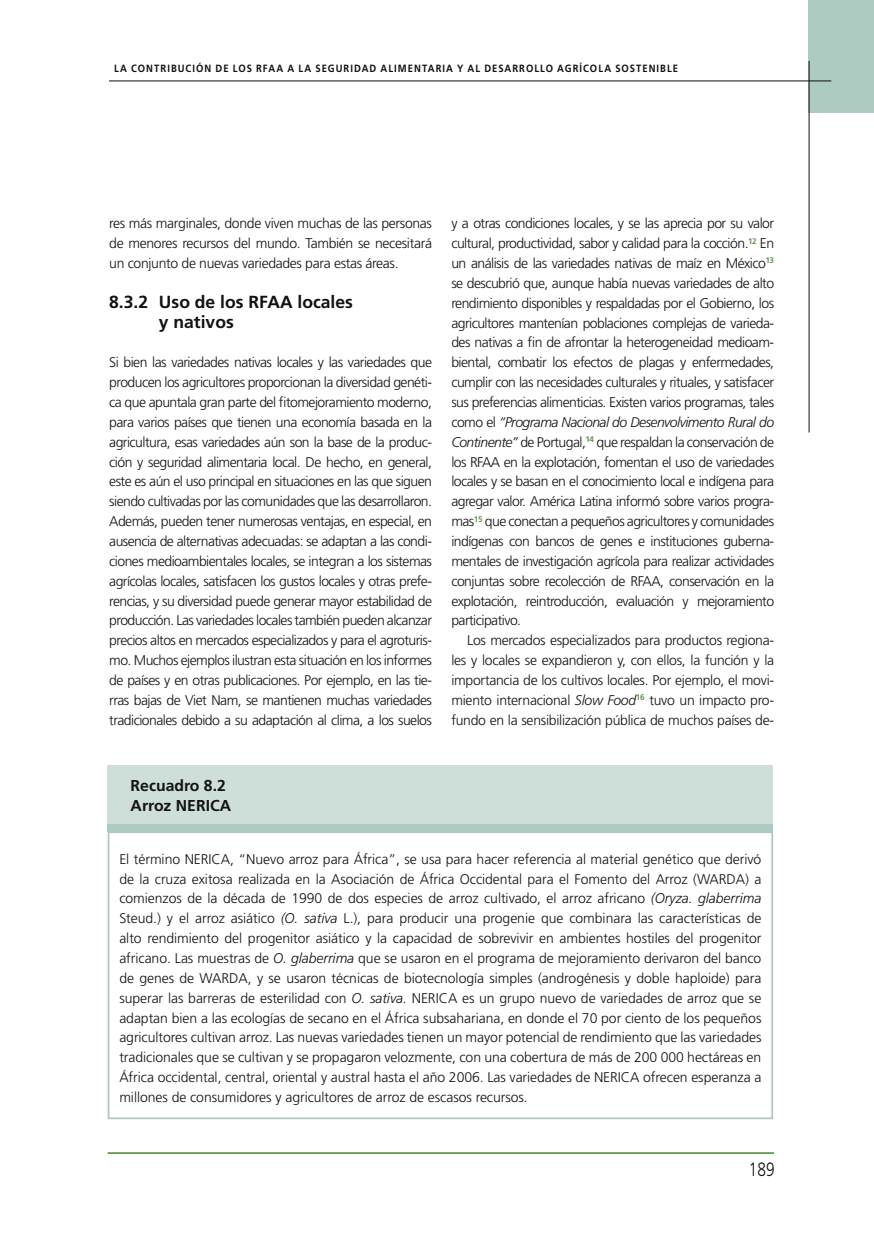
<style>
.page{position:relative;width:874px;height:1241px;background:#fff}
.page>*{position:absolute;margin:0;border:0;box-sizing:border-box;transform-origin:0 0}
.t1{font:300 19.25px "Frutiger LT Std";color:#121212;scale:.8 1}
.t2{font:700 17.5px/19.8px "Frutiger LT Std";color:#121212}
.t3{font:700 15.75px/19.2px "Frutiger LT Std";color:#121212}
.t4{font:300 14px/19.8px "Frutiger LT Std";letter-spacing:-.025em;color:#121212;text-align:justify}
.t5{font:700 10.5px "Frutiger LT Std";letter-spacing:.11em;color:#121212;scale:.9 1}
.s1{font-style:italic}
</style>
<div class="page">
<div style="left:808px;top:0;width:65px;height:113px;background:#adcac0"></div>
<hr style="left:109px;top:80px;width:721px;height:1px;background:#121212">
<hr style="left:808px;top:61px;width:1px;height:371px;background:#121212">
<hr style="left:108px;top:1151px;width:665px;height:2px;background:#63954c">
<div style="left:108px;top:765px;width:664px;height:61px;background:#cedfd9"></div>
<div style="left:108px;top:831px;width:664px;height:287px;border:2px solid #adcac0"></div>
<div style="left:108px;top:824px;width:664px;height:7px;background:#adcac0"></div>
<p class="t5" style="left:114px;top:62px;width:628px">LA CONTRIBUCIÓN DE LOS RFAA A LA SEGURIDAD ALIMENTARIA Y AL DESARROLLO AGRÍCOLA SOSTENIBLE</p>
<p class="t4" style="left:109px;top:214px;width:324px">res más marginales, donde viven muchas de las personas de menores recursos del mundo. También se necesitará un conjunto de nuevas variedades para estas áreas.</p>
<p class="t2" style="left:159px;top:292px;width:195px;text-indent:-50px">8.3.2 USO DE LOS RFAA LOCALES<br>Y NATIVOS</p>
<p class="t4" style="left:109px;top:353px;width:324px">Si bien las variedades nativas locales y las variedades que producen los agricultores proporcionan la diversidad genéti&shy;ca que apuntala gran parte del fitomejoramiento moderno, para varios países que tienen una economía basada en la agricultura, esas variedades aún son la base de la produc&shy;ción y seguridad alimentaria local. De hecho, en general, este es aún el uso principal en situaciones en las que siguen siendo cultivadas por las comunidades que las desarrollaron.<br>Además, pueden tener numerosas ventajas, en especial, en ausencia de alternativas adecuadas: se adaptan a las condi&shy;ciones medioambientales locales, se integran a los sistemas agrícolas locales, satisfacen los gustos locales y otras prefe&shy;rencias, y su diversidad puede generar mayor estabilidad de producción. Las variedades locales también pueden alcanzar precios altos en mercados especializados y para el agroturis&shy;mo. Muchos ejemplos ilustran esta situación en los informes de países y en otras publicaciones. Por ejemplo, en las tie&shy;rras bajas de Viet Nam, se mantienen muchas variedades tradicionales debido a su adaptación al clima, a los suelos</p>
<p class="t4" style="left:451px;top:214px;width:324px">y a otras condiciones locales, y se las aprecia por su valor cultural, productividad, sabor y calidad para la cocción.<sup>12</sup> En un análisis de las variedades nativas de maíz en México<sup>13 </sup>se descubrió que, aunque había nuevas variedades de alto rendimiento disponibles y respaldadas por el Gobierno, los agricultores mantenían poblaciones complejas de varieda&shy;des nativas a fin de afrontar la heterogeneidad medioam&shy;biental, combatir los efectos de plagas y enfermedades, cumplir con las necesidades culturales y rituales, y satisfacer sus preferencias alimenticias. Existen varios programas, tales como el <span class="s1">“Programa Nacional do Desenvolvimento Rural do Continente”</span> de Portugal,<sup>14</sup> que respaldan la conservación de los RFAA en la explotación, fomentan el uso de variedades locales y se basan en el conocimiento local e indígena para agregar valor. América Latina informó sobre varios progra&shy;mas<sup>15</sup> que conectan a pequeños agricultores y comunidades indígenas con bancos de genes e instituciones guberna&shy;mentales de investigación agrícola para realizar actividades conjuntas sobre recolección de RFAA, conservación en la explotación, reintroducción, evaluación y mejoramiento participativo.</p>
<p class="t4" style="left:451px;top:630px;width:324px;text-indent:16px">Los mercados especializados para productos regiona&shy;les y locales se expandieron y, con ellos, la función y la importancia de los cultivos locales. Por ejemplo, el movi&shy;miento internacional <span class="s1">Slow Food</span><sup>16</sup> tuvo un impacto pro&shy;fundo en la sensibilización pública de muchos países de-</p>
<p class="t3" style="left:131px;top:776px;width:97px">RECUADRO 8.2<br>ARROZ NERICA</p>
<p class="t4" style="left:119px;top:849px;width:643px">El término NERICA, “Nuevo arroz para África”, se usa para hacer referencia al material genético que derivó de la cruza exitosa realizada en la Asociación de África Occidental para el Fomento del Arroz (WARDA) a comienzos de la década de 1990 de dos especies de arroz cultivado, el arroz africano <span class="s1">(Oryza. glaberrima </span>Steud.) y el arroz asiático <span class="s1">(O. sativa</span> L.), para producir una progenie que combinara las características de alto rendimiento del progenitor asiático y la capacidad de sobrevivir en ambientes hostiles del progenitor africano. Las muestras de <span class="s1">O. glaberrima</span> que se usaron en el programa de mejoramiento derivaron del banco de genes de WARDA, y se usaron técnicas de biotecnología simples (androgénesis y doble haploide) para superar las barreras de esterilidad con <span class="s1">O. sativa.</span> NERICA es un grupo nuevo de variedades de arroz que se adaptan bien a las ecologías de secano en el África subsahariana, en donde el 70 por ciento de los pequeños agricultores cultivan arroz. Las nuevas variedades tienen un mayor potencial de rendimiento que las variedades tradicionales que se cultivan y se propagaron velozmente, con una cobertura de más de 200 000 hectáreas en África occidental, central, oriental y austral hasta el año 2006. Las variedades de NERICA ofrecen esperanza a millones de consumidores y agricultores de arroz de escasos recursos.</p>
<h1 class="t1" style="left:748px;top:1158px;width:34px">189</h1>
</div>
